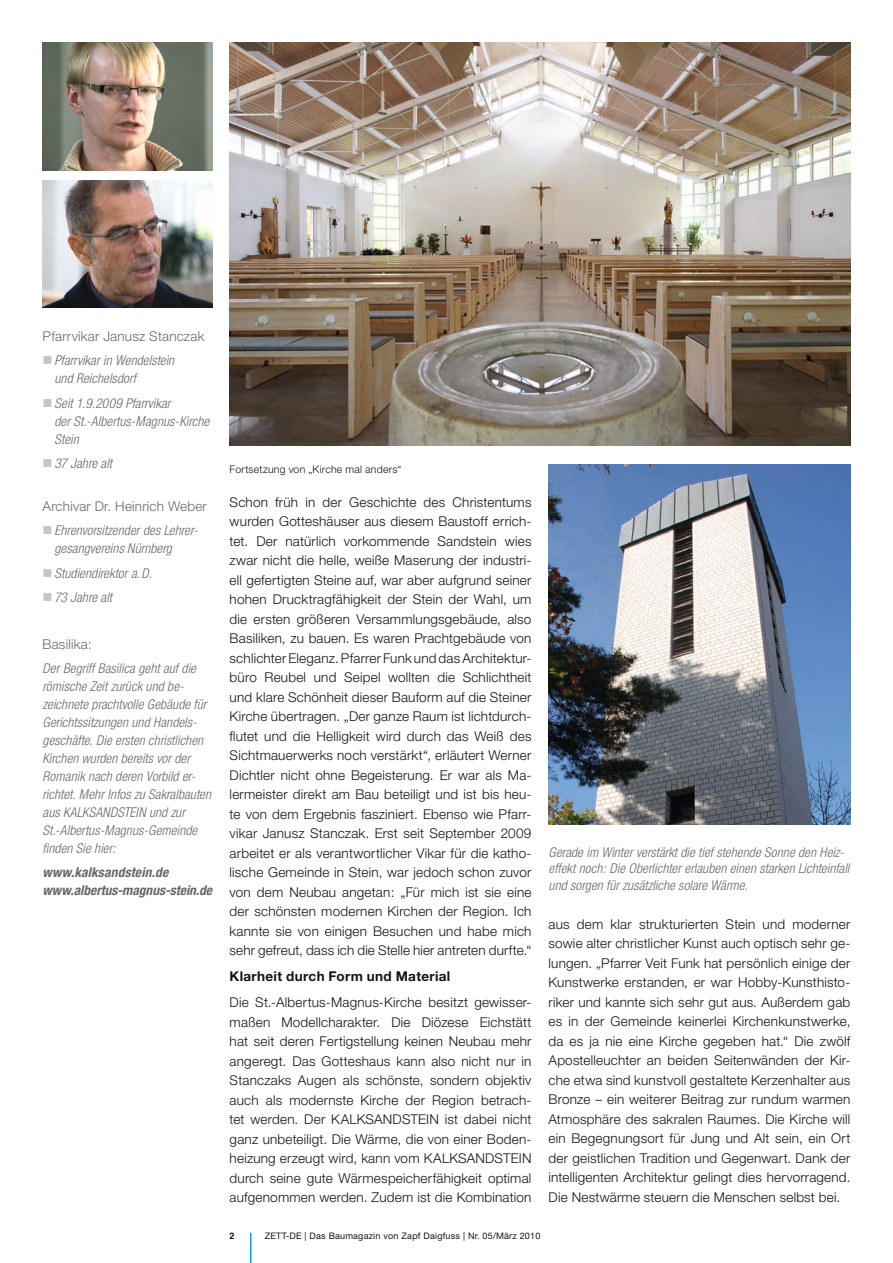
<style>
.page{position:relative;width:893px;height:1263px;background:#fff}
.page>*{position:absolute;margin:0;border:0;box-sizing:border-box;transform-origin:0 0}
.t1{font:300 13.5px/19.5px "Helvetica Neue";letter-spacing:.015em;color:#131413;text-align:justify}
.t2{font:italic 300 condensed 13.5px/18px "Helvetica Neue";letter-spacing:.005em;color:#686867}
.t3{font:300 13.5px "Helvetica Neue";letter-spacing:.015em;color:#686867}
.t4{font:italic 700 condensed 13.5px/18px "Helvetica Neue";color:#686867}
.t5{font:700 13.5px "Helvetica Neue";letter-spacing:.025em;color:#131413}
.t6{font:300 10.5px "Helvetica Neue";letter-spacing:.025em;color:#131413}
.t7{font:9px "Helvetica Neue";letter-spacing:.025em;color:#131413}
.t8{font:700 9px "Helvetica";color:#131413}
.s1{color:#c4c5c5}
</style>
<div class="page">
<img style="left:43px;top:43px;width:170px;height:127px">
<img style="left:230px;top:43px;width:620px;height:403px">
<hr style="left:250px;top:1233px;width:2px;height:30px;background:#00a3d3">
<img style="left:549px;top:465px;width:301px;height:359px">
<img style="left:43px;top:180px;width:170px;height:128px">
<p class="t3" style="left:43px;top:328px;width:163px">Pfarrvikar Janusz Stanczak</p>
<p class="t2" style="left:55px;top:351px;width:121px;text-indent:-12px"><span class="s1">■</span>Pfarrvikar in Wendelstein und Reichelsdorf</p>
<p class="t2" style="left:55px;top:394px;width:156px;text-indent:-12px"><span class="s1">■</span>Seit 1.9.2009 Pfarrvikar<br>der St.-Albertus-Magnus-Kirche<br>Stein</p>
<p class="t2" style="left:43px;top:454px;width:71px"><span class="s1">■</span>37 Jahre alt</p>
<p class="t3" style="left:43px;top:498px;width:166px">Archivar Dr. Heinrich Weber</p>
<p class="t2" style="left:55px;top:521px;width:145px;text-indent:-12px"><span class="s1">■</span>Ehrenvorsitzender des Lehrer&shy;gesangvereins Nürnberg</p>
<p class="t2" style="left:43px;top:564px;width:111px"><span class="s1">■</span>Studiendirektor a.D.</p>
<p class="t2" style="left:43px;top:588px;width:71px"><span class="s1">■</span>73 Jahre alt</p>
<p class="t3" style="left:43px;top:635px;width:51px">Basilika:</p>
<p class="t2" style="left:43px;top:659px;width:170px">Der Begriff Basilica geht auf die römische Zeit zurück und be&shy;zeichnete prachtvolle Gebäude für<br>Gerichtssitzungen und Handels&shy;geschäfte. Die ersten christlichen<br>Kirchen wurden bereits vor der<br>Romanik nach deren Vorbild er&shy;richtet. Mehr Infos zu Sakralbauten aus KALKSANDStEIN und zur<br>St.-Albertus-Magnus-Gemeinde finden Sie hier:</p>
<p class="t4" style="left:43px;top:863px;width:171px">www.kalksandstein.de www.albertus-magnus-stein.de</p>
<p class="t6" style="left:230px;top:463px;width:173px">Fortsetzung von „Kirche mal anders“</p>
<p class="t1" style="left:230px;top:492px;width:303px">Schon früh in der Geschichte des Christentums wurden Gotteshäuser aus diesem Baustoff errich&shy;tet. Der natürlich vorkommende Sandstein wies zwar nicht die helle, weiße Maserung der industri&shy;ell gefertigten Steine auf, war aber aufgrund seiner hohen Drucktragfähigkeit der Stein der Wahl, um die ersten größeren Versammlungsgebäude, also Basiliken, zu bauen. Es waren Prachtgebäude von schlichter Eleganz. Pfarrer Funk und das Architektur&shy;büro Reubel und Seipel wollten die Schlichtheit und klare Schönheit dieser Bauform auf die Steiner Kirche übertragen. „Der ganze Raum ist lichtdurch&shy;flutet und die Helligkeit wird durch das Weiß des Sichtmauerwerks noch verstärkt“, erläutert Werner Dichtler nicht ohne Begeisterung. Er war als Ma&shy;lermeister direkt am Bau beteiligt und ist bis heu&shy;te von dem Ergebnis fasziniert. Ebenso wie Pfarr&shy;vikar Janusz Stanczak. Erst seit September 2009 arbeitet er als verantwortlicher Vikar für die katho&shy;lische Gemeinde in Stein, war jedoch schon zuvor von dem Neubau angetan: „Für mich ist sie eine der schönsten modernen Kirchen der Region. Ich kannte sie von einigen Besuchen und habe mich sehr gefreut, dass ich die Stelle hier antreten durfte.“</p>
<p class="t5" style="left:230px;top:968px;width:222px">Klarheit durch Form und Material</p>
<p class="t1" style="left:230px;top:992px;width:303px">Die St.-Albertus-Magnus-Kirche besitzt gewisser&shy;maßen Modellcharakter. Die Diözese Eichstätt hat seit deren Fertigstellung keinen Neubau mehr angeregt. Das Gotteshaus kann also nicht nur in Stanczaks Augen als schönste, sondern objektiv auch als modernste Kirche der Region betrach&shy;tet werden. Der KAlKSANDStEIN ist dabei nicht ganz unbeteiligt. Die Wärme, die von einer Boden&shy;heizung erzeugt wird, kann vom KAlKSANDStEIN durch seine gute Wärmespeicherfähigkeit optimal aufgenommen werden. Zudem ist die Kombination</p>
<p class="t2" style="left:549px;top:844px;width:302px;line-height:16.5px">Gerade im Winter verstärkt die tief stehende Sonne den Heiz&shy;effekt noch: Die Oberlichter erlauben einen starken Lichteinfall und sorgen für zusätzliche solare Wärme.</p>
<p class="t1" style="left:548px;top:914px;width:303px">aus dem klar strukturierten Stein und moderner sowie alter christlicher Kunst auch optisch sehr ge&shy;lungen. „Pfarrer Veit Funk hat persönlich einige der Kunstwerke erstanden, er war Hobby-Kunsthisto&shy;riker und kannte sich sehr gut aus. Außerdem gab es in der Gemeinde keinerlei Kirchenkunstwerke, da es ja nie eine Kirche gegeben hat.“ Die zwölf Apostelleuchter an beiden Seitenwänden der Kir&shy;che etwa sind kunstvoll gestaltete Kerzenhalter aus Bronze – ein weiterer Beitrag zur rundum warmen Atmosphäre des sakralen Raumes. Die Kirche will ein Begegnungsort für Jung und Alt sein, ein Ort der geistlichen tradition und Gegenwart. Dank der intelligenten Architektur gelingt dies hervorragend.<br>Die Nestwärme steuern die Menschen selbst bei.</p>
<p class="t8" style="left:230px;top:1228px;width:7px">2</p>
<p class="t7" style="left:265px;top:1231px;width:277px">ZETT-DE | Das Baumagazin von Zapf Daigfuss | Nr. 05/März 2010</p>
</div>
